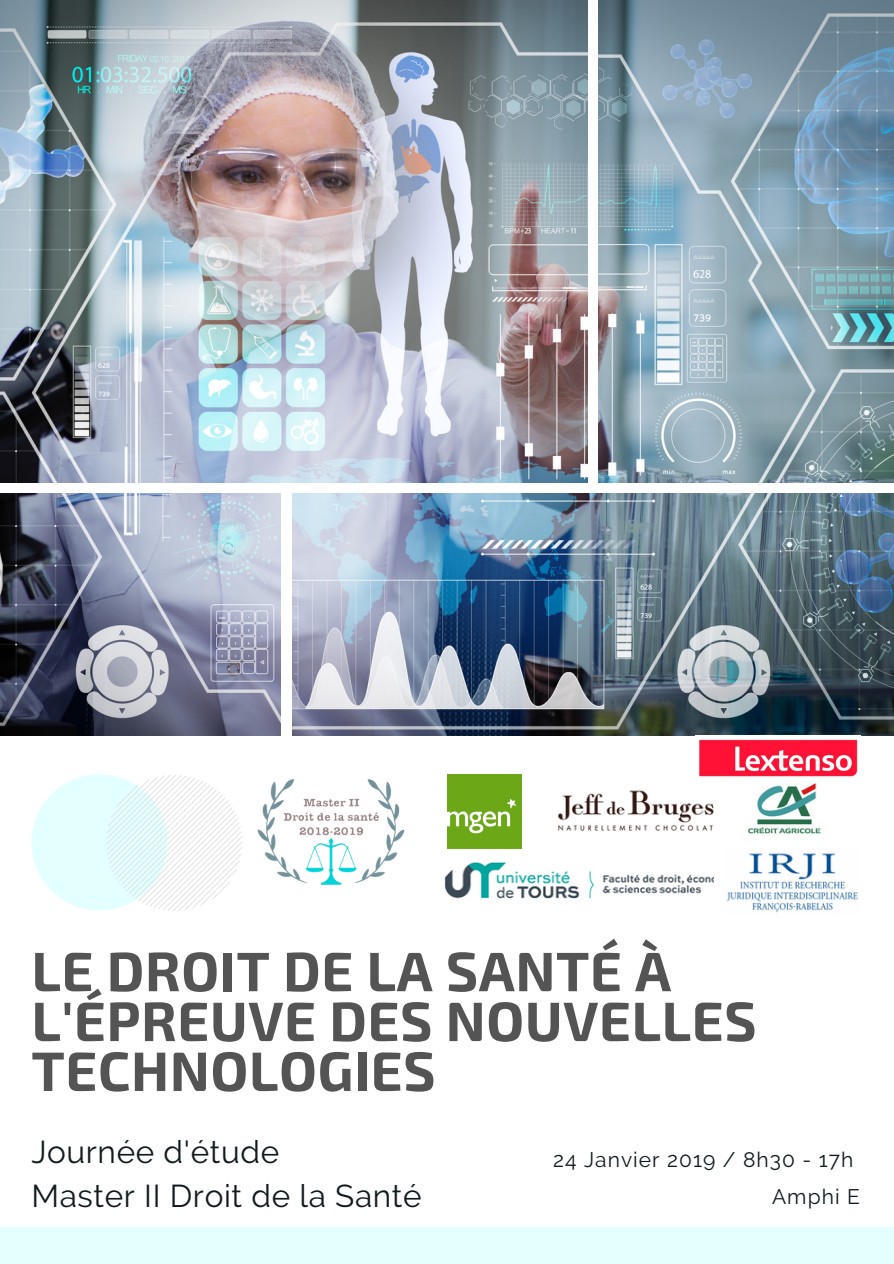
<style>
.page{position:relative;width:894px;height:1264px;background:#fff}
.page>*{position:absolute;margin:0;border:0;box-sizing:border-box;transform-origin:0 0}
.t1{font:700 55.5px/49.8px "Exo 2";letter-spacing:.01em;color:#545454}
.t2{font:31.5px/44.1px "Raleway";letter-spacing:.02em;color:#111b1e}
.t3{font:21px/37.2px "Raleway";letter-spacing:.05em;color:#111b1e}
</style>
<div class="page">
<svg style="left:31px;top:774px;width:211px;height:137px"></svg>
<img style="left:0;top:0;width:587px;height:482px">
<img style="left:598px;top:0;width:295px;height:482px">
<img style="left:0;top:493px;width:281px;height:242px">
<img style="left:292px;top:493px;width:601px;height:242px">
<div style="left:0;top:1226px;width:893px;height:37px;background:#e4ffff"></div>
<img style="left:257px;top:779px;width:148px;height:106px">
<img style="left:447px;top:774px;width:74px;height:74px">
<img style="left:558px;top:790px;width:156px;height:41px">
<img style="left:747px;top:783px;width:74px;height:52px">
<img style="left:444px;top:862px;width:269px;height:37px">
<img style="left:726px;top:853px;width:132px;height:60px">
<img style="left:699px;top:739px;width:159px;height:38px">
<p class="t1" style="left:31px;top:943px;width:726px">LE DROIT DE LA SANTÉ À<br>L'ÉPREUVE DES NOUVELLES<br>TECHNOLOGIES</p>
<p class="t2" style="left:31px;top:1129px;width:391px">Journée d'étude<br>Master II Droit de la Santé</p>
<p class="t3" style="left:771px;top:1141px;width:89px;text-indent:-219px">24 Janvier 2019 / 8h30 - 17h<br>Amphi E</p>
</div>
